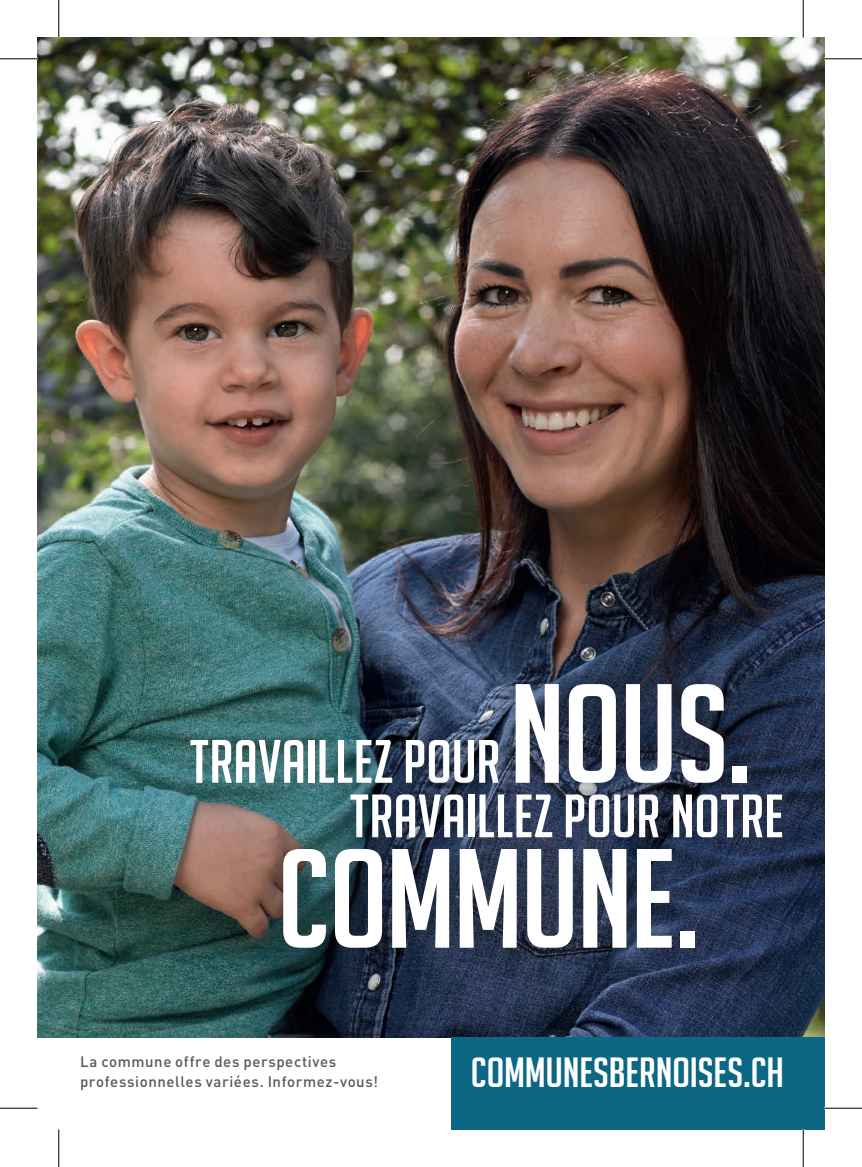
<style>
.page{position:relative;width:862px;height:1167px;background:#fff}
.page>*{position:absolute;margin:0;border:0;box-sizing:border-box;transform-origin:0 0}
.t1{font:137.25px/164.8px "Big Noodle Titling";letter-spacing:-.015em;color:#fff;scale:1.06 1}
.t2{font:59.5px/54.5px "Big Noodle Titling";letter-spacing:.005em;color:#fff;scale:1.06 1}
.t3{font:41px "Big Noodle Titling";color:#fff;scale:1.06 1}
.t4{font:500 15px/20px "DIN Pro";letter-spacing:.035em;color:#57585a}
</style>
<div class="page">
<img style="left:38px;top:38px;width:786px;height:999px">
<div style="left:164px;top:713px;width:360px;height:98px;background:#231f20;opacity:.3"></div>
<div style="left:324px;top:767px;width:484px;height:98px;background:#231f20;opacity:.3"></div>
<div style="left:487px;top:656px;width:287px;height:153px;background:#231f20;opacity:.3"></div>
<div style="left:255px;top:820px;width:467px;height:155px;background:#231f20;opacity:.3"></div>
<div style="left:451px;top:1037px;width:373px;height:92px;background:#0b6783"></div>
<hr style="left:0;top:58px;width:38px;height:1px;background:#000">
<hr style="left:824px;top:58px;width:38px;height:1px;background:#000">
<hr style="left:0;top:1107px;width:38px;height:1px;background:#000">
<hr style="left:824px;top:1107px;width:38px;height:1px;background:#000">
<hr style="left:58px;top:0;width:1px;height:37px;background:#000">
<hr style="left:58px;top:1129px;width:1px;height:37px;background:#000">
<hr style="left:802px;top:0;width:1px;height:37px;background:#000">
<hr style="left:802px;top:1129px;width:1px;height:37px;background:#000">
<h1 class="t1" style="left:277px;top:651px;width:449px;text-indent:232px">NOUS.<br>COMMUNE.</h1>
<h2 class="t2" style="left:350px;top:734px;width:411px;text-indent:-160px">TRAVAILLEZ POUR<br>TRAVAILLEZ POUR NOTRE</h2>
<p class="t4" style="left:80px;top:1050px;width:299px">La commune offre des perspectives professionnelles variées. Informez-vous!</p>
<h3 class="t3" style="left:470px;top:1050px;width:297px">COMMUNESBERNOISES.CH</h3>
</div>
